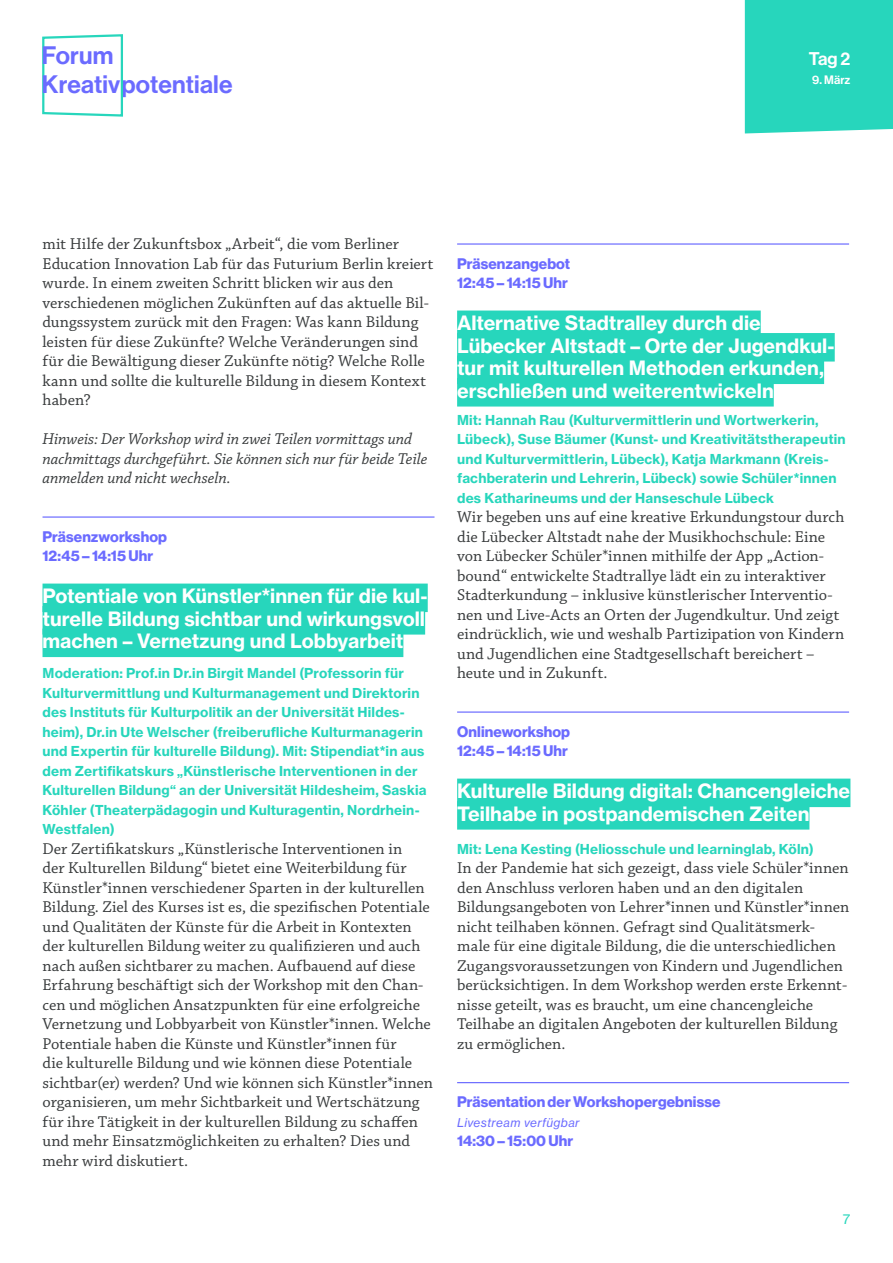
<style>
.page{position:relative;width:893px;height:1263px;background:#fff}
.page>*{position:absolute;margin:0;border:0;box-sizing:border-box;transform-origin:0 0}
.t1{font:24.75px "N Haas Grotesk DS Pro 65 Md";letter-spacing:.01em;color:#6b6bff}
.t2{font:19.5px/22.5px "N Haas Grotesk TX Pro 75 Bd";color:#fff}
.t3{font:18px "N Haas Grotesk DS Pro 65 Md";color:#fff}
.t4{font:16.5px/19.5px "Chaparral Pro";letter-spacing:.005em;color:#373a3b}
.t5{font:italic 16.5px/19.5px "Chaparral Pro";letter-spacing:-.005em;color:#373a3b}
.t6{font:15px/19.5px "N Haas Grotesk DS Pro 75 Bd";letter-spacing:.01em;color:#6b6bff}
.t7{font:13.5px/19.5px "N Haas Grotesk TX Pro 75 Bd";letter-spacing:.015em;color:#27d6bc}
.t8{font:13.5px "N Haas Grotesk TX Pro 55 Rg";color:#27d6bc}
.t9{font:12px "N Haas Grotesk TX Pro 56 It";letter-spacing:.03em;color:#6b6bff}
.t10{font:12px "N Haas Grotesk DS Pro 65 Md";color:#fff}
</style>
<div class="page">
<div style="left:43px;top:584px;width:385px;height:28px;background:#27d6bc"></div>
<div style="left:43px;top:606px;width:382px;height:29px;background:#27d6bc"></div>
<div style="left:43px;top:629px;width:360px;height:28px;background:#27d6bc"></div>
<hr style="left:43px;top:516px;width:391px;height:2px;background:#6b6bff">
<div style="left:457px;top:311px;width:304px;height:28px;background:#27d6bc"></div>
<div style="left:457px;top:333px;width:378px;height:29px;background:#27d6bc"></div>
<div style="left:457px;top:356px;width:367px;height:28px;background:#27d6bc"></div>
<div style="left:457px;top:378px;width:317px;height:29px;background:#27d6bc"></div>
<div style="left:457px;top:779px;width:393px;height:28px;background:#27d6bc"></div>
<div style="left:457px;top:801px;width:352px;height:29px;background:#27d6bc"></div>
<hr style="left:457px;top:243px;width:392px;height:2px;background:#6b6bff">
<hr style="left:457px;top:711px;width:392px;height:2px;background:#6b6bff">
<hr style="left:457px;top:1082px;width:392px;height:1px;background:#6b6bff">
<div style="left:745px;top:0;width:148px;height:133px;background:#27d6bc"></div>
<svg style="left:42px;top:34px;width:81px;height:83px"></svg>
<h1 class="t1" style="left:42px;top:41px;width:73px">Forum</h1>
<p class="t3" style="left:809px;top:48px;width:43px">Tag 2</p>
<p class="t10" style="left:812px;top:73px;width:40px">9. März</p>
<h1 class="t1" style="left:42px;top:70px;width:192px">Kreativpotentiale</h1>
<p class="t4" style="left:43px;top:235px;width:392px">mit Hilfe der Zukunftsbox „Arbeit“, die vom Berliner Education Innovation Lab für das Futurium Berlin kreiert wurde. In einem zweiten Schritt blicken wir aus den verschiedenen möglichen Zukünften auf das aktuelle Bil&shy;dungssystem zurück mit den Fragen: Was kann Bildung leisten für diese Zukünfte? Welche Veränderungen sind für die Bewältigung dieser Zukünfte nötig? Welche Rolle kann und sollte die kulturelle Bildung in diesem Kontext haben?</p>
<p class="t5" style="left:43px;top:430px;width:386px">Hinweis: Der Workshop wird in zwei Teilen vormittags und nachmittags durchgeführt. Sie können sich nur für beide Teile anmelden und nicht wechseln.</p>
<p class="t6" style="left:43px;top:527px;width:126px">Präsenzworkshop<br>12:45 – 14:15 Uhr</p>
<p class="t2" style="left:43px;top:585px;width:387px">Potentiale von Künstler*innen für die kul&shy;turelle Bildung sichtbar und wirkungsvoll machen – Vernetzung und Lobbyarbeit</p>
<p class="t7" style="left:43px;top:663px;width:386px">Moderation: Prof.in Dr.in Birgit Mandel (Professorin für Kulturvermittlung und Kulturmanagement und Direktorin des Instituts für Kulturpolitik an der Universität Hildes&shy;heim), Dr.in Ute Welscher (freiberufliche Kulturmanagerin und Expertin für kulturelle Bildung). Mit: Stipendiat*in aus dem Zertifikatskurs „Künstlerische Interventionen in der Kulturellen Bildung“ an der Universität Hildesheim, Saskia Köhler (Theaterpädagogin und Kulturagentin, Nordrhein-Westfalen)</p>
<p class="t4" style="left:43px;top:839px;width:392px">Der Zertifikatskurs „Künstlerische Interventionen in<br>der Kulturellen Bildung“ bietet eine Weiterbildung für Künstler*innen verschiedener Sparten in der kulturellen Bildung. Ziel des Kurses ist es, die spezifischen Potentiale und Qualitäten der Künste für die Arbeit in Kontexten der kulturellen Bildung weiter zu qualifizieren und auch nach außen sichtbarer zu machen. Aufbauend auf diese Erfahrung beschäftigt sich der Workshop mit den Chan&shy;cen und möglichen Ansatzpunkten für eine erfolgreiche Vernetzung und Lobbyarbeit von Künstler*innen. Welche Potentiale haben die Künste und Künstler*innen für<br>die kulturelle Bildung und wie können diese Potentiale sichtbar(er) werden? Und wie können sich Künstler*innen organisieren, um mehr Sichtbarkeit und Wertschätzung für ihre Tätigkeit in der kulturellen Bildung zu schaffen und mehr Einsatzmöglichkeiten zu erhalten? Dies und mehr wird diskutiert.</p>
<p class="t6" style="left:457px;top:254px;width:115px">Präsenzangebot<br>12:45 – 14:15 Uhr</p>
<p class="t2" style="left:457px;top:312px;width:379px">Alternative Stadtralley durch die Lübecker Altstadt – Orte der Jugendkul&shy;tur mit kulturellen Methoden erkunden, erschließen und weiterentwickeln</p>
<p class="t7" style="left:457px;top:410px;width:390px">Mit: Hannah Rau (Kulturvermittlerin und Wortwerkerin, Lübeck), Suse Bäumer (Kunst- und Kreativitätstherapeutin und Kulturvermittlerin, Lübeck), Katja Markmann (Kreis&shy;fachberaterin und Lehrerin, Lübeck) sowie Schüler*innen des Katharineums und der Hanseschule Lübeck</p>
<p class="t4" style="left:457px;top:508px;width:389px">Wir begeben uns auf eine kreative Erkundungstour durch die Lübecker Altstadt nahe der Musikhochschule: Eine von Lübecker Schüler*innen mithilfe der App „Action&shy;bound“ entwickelte Stadtrallye lädt ein zu interaktiver Stadterkundung – inklusive künstlerischer Interventio&shy;nen und Live-Acts an Orten der Jugendkultur. Und zeigt eindrücklich, wie und weshalb Partizipation von Kindern und Jugendlichen eine Stadtgesellschaft bereichert – heute und in Zukunft.</p>
<p class="t6" style="left:457px;top:722px;width:114px">Onlineworkshop<br>12:45 – 14:15 Uhr</p>
<p class="t2" style="left:457px;top:780px;width:395px">Kulturelle Bildung digital: Chancengleiche<br>Teilhabe in postpandemischen Zeiten</p>
<p class="t7" style="left:457px;top:839px;width:358px">Mit: Lena Kesting (Heliosschule und learninglab, Köln)</p>
<p class="t4" style="left:457px;top:859px;width:394px">In der Pandemie hat sich gezeigt, dass viele Schüler*innen den Anschluss verloren haben und an den digitalen Bildungsangeboten von Lehrer*innen und Künstler*innen nicht teilhaben können. Gefragt sind Qualitätsmerk&shy;male für eine digitale Bildung, die die unterschiedlichen Zugangsvoraussetzungen von Kindern und Jugendlichen berücksichtigen. In dem Workshop werden erste Erkennt&shy;nisse geteilt, was es braucht, um eine chancengleiche Teilhabe an digitalen Angeboten der kulturellen Bildung zu ermöglichen.</p>
<p class="t6" style="left:457px;top:1092px;width:265px">Präsentation der Workshopergebnisse</p>
<p class="t9" style="left:457px;top:1115px;width:124px">Livestream verfügbar</p>
<p class="t6" style="left:457px;top:1131px;width:118px">14:30 – 15:00 Uhr</p>
<p class="t8" style="left:843px;top:1211px;width:9px">7</p>
</div>
